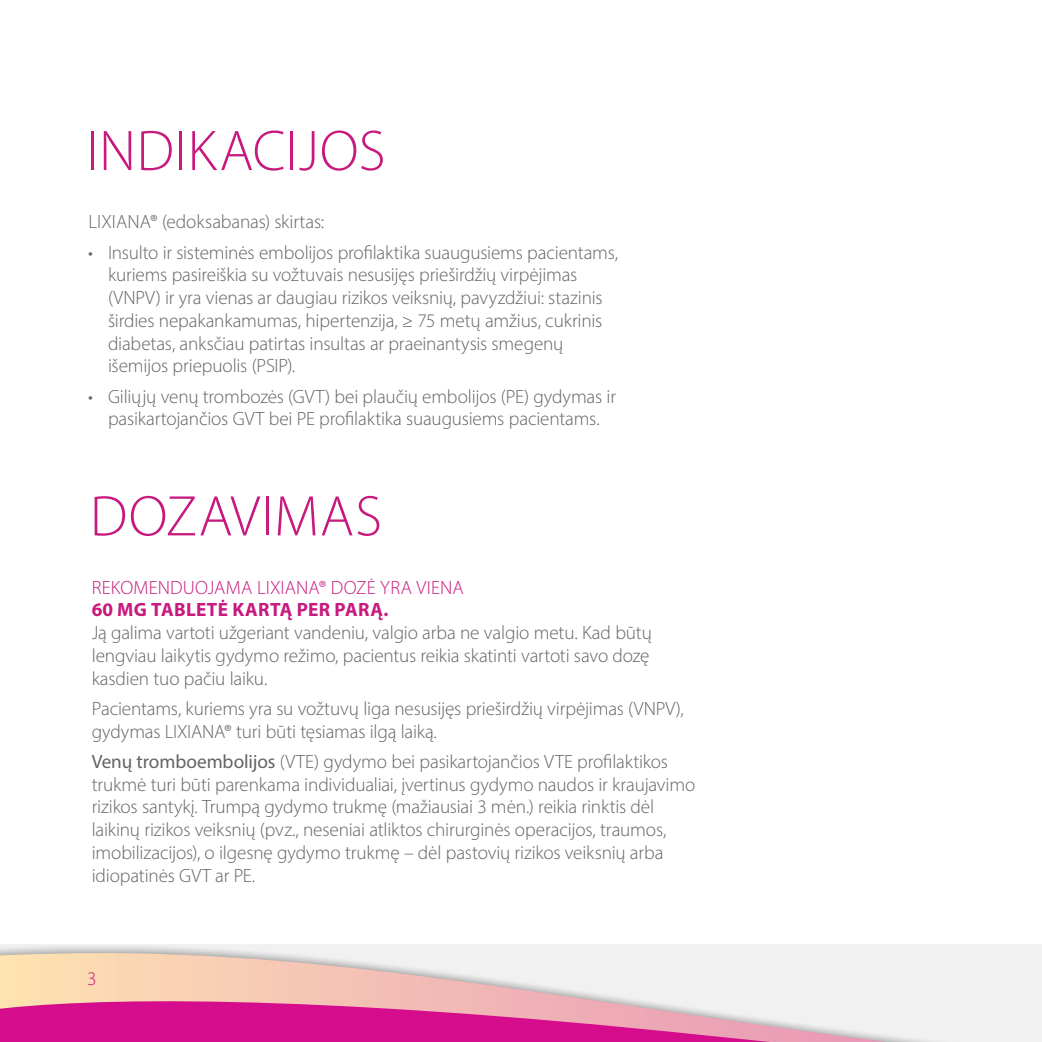
<style>
.page{position:relative;width:1042px;height:1042px;background:#fff}
.page>*{position:absolute;margin:0;border:0;box-sizing:border-box;transform-origin:0 0}
.t1{font:300 57.75px "Myriad Pro";letter-spacing:.015em;color:#c7197e}
.t2{font:300 19.25px/22.8px "Myriad Pro";letter-spacing:-.01em;color:#636366}
.t3{font:300 19.25px "Myriad Pro";letter-spacing:.01em;color:#c7197e}
.t4{font:700 19.25px "Myriad Pro";letter-spacing:.015em;color:#c7197e}
.s1{font-weight:400}
</style>
<div class="page">
<svg style="left:0;top:944px;width:1042px;height:47px;fill:#f2f1f1"></svg>
<svg style="left:0;top:953px;width:1030px;height:89px"></svg>
<h1 class="t1" style="left:86px;top:116px;width:301px">INDIKACIJOS</h1>
<p class="t2" style="left:88px;top:210px;width:237px">LIXIANA® (edoksabanas) skirtas:</p>
<p class="t2" style="left:108px;top:241px;width:512px;text-indent:-20px">• Insulto ir sisteminės embolijos profilaktika suaugusiems pacientams, kuriems pasireiškia su vožtuvais nesusijęs prieširdžių virpėjimas (VNPV) ir yra vienas ar daugiau rizikos veiksnių, pavyzdžiui: stazinis širdies nepakankamumas, hipertenzija, ≥ 75 metų amžius, cukrinis diabetas, anksčiau patirtas insultas ar praeinantysis smegenų išemijos priepuolis (PSIP).</p>
<p class="t2" style="left:88px;top:384px;width:529px;text-align:center">• Giliųjų venų trombozės (GVT) bei plaučių embolijos (PE) gydymas ir pasikartojančios GVT bei PE profilaktika suaugusiems pacientams.</p>
<h1 class="t1" style="left:90px;top:481px;width:294px">DOZAVIMAS</h1>
<p class="t3" style="left:92px;top:576px;width:373px">REKOMENDUOJAMA LIXIANA® DOZĖ YRA VIENA</p>
<p class="t4" style="left:92px;top:597px;width:298px">60 MG TABLETĖ KARTĄ PER PARĄ.</p>
<p class="t2" style="left:92px;top:621px;width:562px">Ją galima vartoti užgeriant vandeniu, valgio arba ne valgio metu. Kad būtų lengviau laikytis gydymo režimo, pacientus reikia skatinti vartoti savo dozę kasdien tuo pačiu laiku.</p>
<p class="t2" style="left:92px;top:697px;width:593px">Pacientams, kuriems yra su vožtuvų liga nesusijęs prieširdžių virpėjimas (VNPV), gydymas LIXIANA® turi būti tęsiamas ilgą laiką.</p>
<p class="t2" style="left:92px;top:750px;width:605px"><span class="s1">Venų tromboembolijos</span> (VTE) gydymo bei pasikartojančios VTE profilaktikos trukmė turi būti parenkama individualiai, įvertinus gydymo naudos ir kraujavimo rizikos santykį. Trumpą gydymo trukmę (mažiausiai 3 mėn.) reikia rinktis dėl laikinų rizikos veiksnių (pvz., neseniai atliktos chirurginės operacijos, traumos, imobilizacijos), o ilgesnę gydymo trukmę – dėl pastovių rizikos veiksnių arba idiopatinės GVT ar PE.</p>
<p class="t3" style="left:87px;top:966px;width:11px">3</p>
</div>
